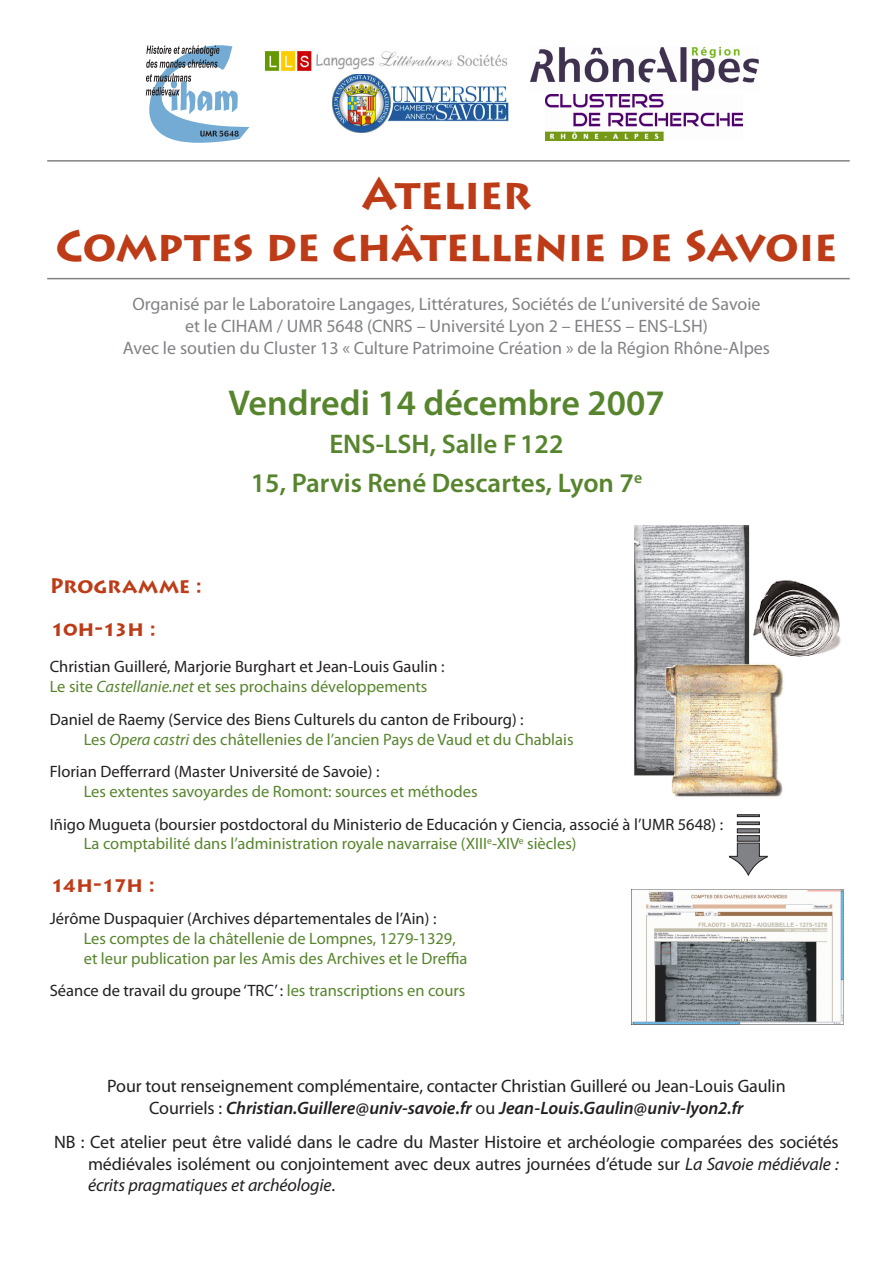
<style>
.page{position:relative;width:893px;height:1263px;background:#fff}
.page>*{position:absolute;margin:0;border:0;box-sizing:border-box;transform-origin:0 0}
.t1{font:700 43.5px/52.2px "Lithos Pro";letter-spacing:-.02em;color:#bd3c17;text-align:center}
.t2{font:600 36px "Myriad Pro";color:#57852d}
.t3{font:600 27px/38.4px "Myriad Pro";color:#57852d;text-align:center}
.t4{font:700 21px/42.2px "Lithos Pro";letter-spacing:-.025em;color:#bd3c17}
.t5{font:18px/21.6px "Myriad Pro";letter-spacing:-.01em;color:#231f20;text-align:center}
.t6{font:18px/21.6px "Myriad Pro";color:#808285;text-align:center}
.t7{font:16.5px/19.8px "Myriad Pro";color:#231f20}
.t8{font:16.5px/19.8px "Myriad Pro";color:#57852d}
.s1{color:#57852d}
.s2{font-style:italic;color:#57852d}
.s3{font-weight:600;font-style:italic}
.s4{font-style:italic}
</style>
<div class="page">
<img style="left:631px;top:525px;width:212px;height:499px">
<img style="left:546px;top:95px;width:197px;height:45px">
<img style="left:530px;top:47px;width:229px;height:44px">
<svg style="left:146px;top:45px;width:103px;height:98px"></svg>
<img style="left:332px;top:74px;width:177px;height:58px">
<img style="left:265px;top:49px;width:243px;height:23px">
<hr style="left:47px;top:278px;width:803px;height:1px;background:#808285">
<svg style="left:729px;top:814px;width:40px;height:62px"></svg>
<hr style="left:47px;top:160px;width:803px;height:2px;background:#808285">
<h1 class="t1" style="left:55px;top:169px;width:784px">ATELIER<br>COMPTES DE CHÂTELLENIE DE SAVOIE</h1>
<p class="t6" style="left:123px;top:294px;width:649px">Organisé par le Laboratoire Langages, Littératures, Sociétés de L’université de Savoie et le CIHAM / UMR 5648 (CNRS – Université Lyon 2 – EHESS – ENS-LSH)<br>Avec le soutien du Cluster 13 « Culture Patrimoine Création » de la Région Rhône-Alpes</p>
<h2 class="t2" style="left:228px;top:383px;width:438px">Vendredi 14 décembre 2007</h2>
<h3 class="t3" style="left:251px;top:425px;width:393px">ENS-LSH, Salle F 122<br>15, Parvis René Descartes, Lyon 7<sup>e</sup></h3>
<p class="t4" style="left:50px;top:565px;width:154px">PROGRAMME :<br>10H-13H :</p>
<p class="t7" style="left:50px;top:657px;width:396px">Christian Guilleré, Marjorie Burghart et Jean-Louis Gaulin :<br><span class="s1">Le site</span> <span class="s2">Castellanie.net</span> <span class="s1">et ses prochains développements</span></p>
<p class="t7" style="left:84px;top:710px;width:491px;text-indent:-34px">Daniel de Raemy (Service des Biens Culturels du canton de Fribourg) :<br><span class="s1">Les</span> <span class="s2">Opera castri</span> <span class="s1">des châtellenies de l’ancien Pays de Vaud et du Chablais</span></p>
<p class="t7" style="left:50px;top:762px;width:331px">Florian Defferrard (Master Université de Savoie) :</p>
<p class="t8" style="left:84px;top:782px;width:395px">Les extentes savoyardes de Romont: sources et méthodes</p>
<p class="t7" style="left:84px;top:814px;width:641px;text-indent:-34px">Iñigo Mugueta (boursier postdoctoral du Ministerio de Educación y Ciencia, associé à l’UMR 5648) :<br><span class="s1">La comptabilité dans l’administration royale navarraise (XIII</span><sup>e</sup><span class="s1">-XIV</span><sup>e</sup> <span class="s1">siècles)</span></p>
<p class="t4" style="left:50px;top:863px;width:107px">14H-17H :</p>
<p class="t7" style="left:50px;top:909px;width:388px">Jérôme Duspaquier (Archives départementales de l’Ain) :</p>
<p class="t8" style="left:84px;top:929px;width:385px">Les comptes de la châtellenie de Lompnes, 1279-1329, et leur publication par les Amis des Archives et le Dreffia</p>
<p class="t7" style="left:50px;top:981px;width:417px">Séance de travail du groupe ‘TRC’ : <span class="s1">les transcriptions en cours</span></p>
<p class="t5" style="left:107px;top:1075px;width:680px">Pour tout renseignement complémentaire, contacter Christian Guilleré ou Jean-Louis Gaulin<br>Courriels : <span class="s3">Christian.Guillere@univ-savoie.fr</span> ou <span class="s3">Jean-Louis.Gaulin@univ-lyon2.fr</span></p>
<p class="t5" style="left:88px;top:1131px;width:752px;text-align:justify;text-indent:-34px">NB : Cet atelier peut être validé dans le cadre du Master Histoire et archéologie comparées des sociétés médiévales isolément ou conjointement avec deux autres journées d’étude sur <span class="s4">La Savoie médiévale : écrits pragmatiques et archéologie</span>.</p>
</div>
